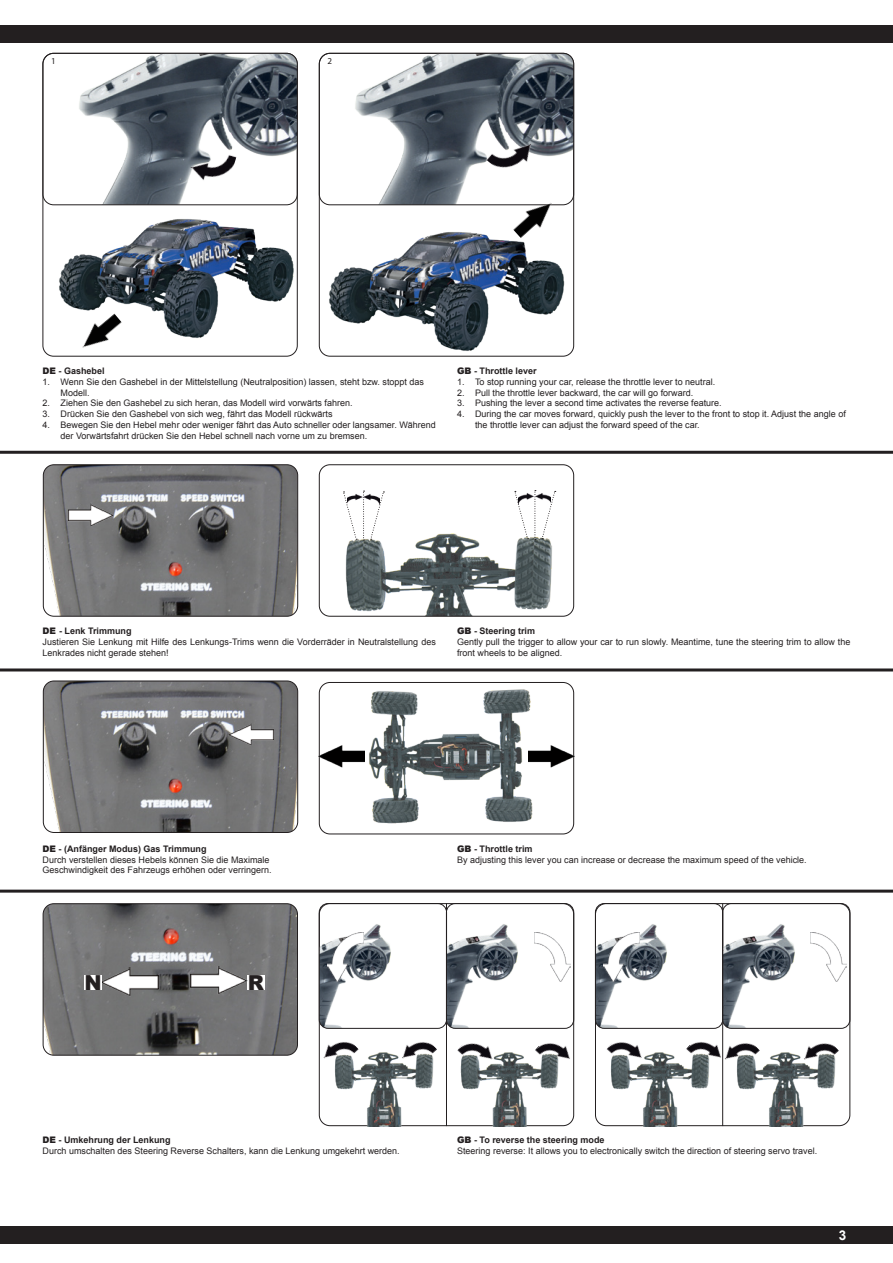
<style>
.page{position:relative;width:893px;height:1263px;background:#fff}
.page>*{position:absolute;margin:0;border:0;box-sizing:border-box;transform-origin:0 0}
.t1{font:900 20.7px "Arial";color:#231f20}
.t2{font:700 13.5px "Arial";color:#fff}
.t3{font:9px/10.8px "Arial";color:#231f20}
.t4{font:700 9px "Arial";color:#231f20}
.t5{font:9px "Myriad Pro";color:#231f20}
.s1{font-weight:900}
</style>
<div class="page">
<img style="left:59px;top:219px;width:235px;height:119px">
<img style="left:319px;top:232px;width:253px;height:123px">
<div style="left:0;top:1226px;width:893px;height:18px;background:#231f20"></div>
<div style="left:0;top:26px;width:893px;height:17px;background:#231f20"></div>
<img style="left:343px;top:490px;width:214px;height:125px">
<div style="left:319px;top:464px;width:255px;height:153px;border:1px solid #231f20;border-radius:11px"></div>
<img style="left:369px;top:689px;width:164px;height:135px">
<div style="left:319px;top:682px;width:255px;height:152px;border:1px solid #231f20;border-radius:11px"></div>
<hr style="left:0;top:451px;width:893px;height:3px;background:#231f20">
<hr style="left:0;top:668px;width:893px;height:3px;background:#231f20">
<hr style="left:0;top:890px;width:893px;height:3px;background:#231f20">
<img style="left:43px;top:466px;width:255px;height:149px">
<div style="left:43px;top:464px;width:255px;height:153px;border:1px solid #231f20;border-radius:11px"></div>
<img style="left:43px;top:681px;width:255px;height:150px">
<div style="left:43px;top:681px;width:255px;height:152px;border:1px solid #231f20;border-radius:11px"></div>
<img style="left:43px;top:905px;width:254px;height:150px">
<div style="left:43px;top:903px;width:255px;height:152px;border:1px solid #231f20;border-radius:11px"></div>
<img style="left:43px;top:53px;width:254px;height:152px">
<div style="left:43px;top:53px;width:255px;height:152px;border:1px solid #231f20;border-radius:11px"></div>
<img style="left:319px;top:53px;width:255px;height:152px">
<div style="left:319px;top:53px;width:255px;height:152px;border:1px solid #231f20;border-radius:11px"></div>
<img style="left:73px;top:307px;width:52px;height:49px">
<img style="left:508px;top:194px;width:52px;height:50px">
<img style="left:187px;top:144px;width:50px;height:46px">
<img style="left:485px;top:128px;width:54px;height:55px">
<svg style="left:363px;top:491px;width:21px;height:50px"></svg>
<svg style="left:343px;top:492px;width:14px;height:48px"></svg>
<img style="left:347px;top:493px;width:32px;height:13px">
<svg style="left:535px;top:490px;width:1px;height:50px"></svg>
<svg style="left:542px;top:491px;width:14px;height:48px"></svg>
<svg style="left:514px;top:491px;width:15px;height:48px"></svg>
<img style="left:519px;top:493px;width:32px;height:12px">
<img style="left:319px;top:924px;width:72px;height:104px">
<div style="left:319px;top:903px;width:128px;height:126px;border:1px solid #231f20;border-radius:9px"></div>
<img style="left:595px;top:924px;width:72px;height:104px">
<div style="left:595px;top:903px;width:128px;height:126px;border:1px solid #231f20;border-radius:9px"></div>
<img style="left:447px;top:924px;width:115px;height:104px">
<div style="left:446px;top:903px;width:128px;height:126px;border:1px solid #231f20;border-radius:9px"></div>
<img style="left:723px;top:924px;width:115px;height:104px">
<div style="left:722px;top:903px;width:128px;height:126px;border:1px solid #231f20;border-radius:9px"></div>
<img style="left:327px;top:932px;width:37px;height:49px">
<img style="left:604px;top:932px;width:36px;height:49px">
<img style="left:534px;top:932px;width:36px;height:49px">
<img style="left:810px;top:932px;width:37px;height:49px">
<img style="left:327px;top:1028px;width:112px;height:98px">
<img style="left:604px;top:1028px;width:111px;height:98px">
<img style="left:453px;top:1028px;width:112px;height:98px">
<img style="left:729px;top:1028px;width:112px;height:98px">
<img style="left:318px;top:1029px;width:41px;height:42px">
<img style="left:685px;top:1029px;width:39px;height:42px">
<img style="left:395px;top:1029px;width:42px;height:42px">
<img style="left:606px;top:1029px;width:42px;height:42px">
<hr style="left:446px;top:903px;width:1px;height:223px;background:#231f20">
<hr style="left:722px;top:903px;width:1px;height:223px;background:#231f20">
<img style="left:534px;top:1030px;width:41px;height:42px">
<img style="left:718px;top:1030px;width:42px;height:42px">
<img style="left:457px;top:1030px;width:42px;height:42px">
<img style="left:797px;top:1030px;width:42px;height:42px">
<img style="left:319px;top:744px;width:46px;height:26px">
<img style="left:528px;top:744px;width:46px;height:26px">
<img style="left:68px;top:504px;width:45px;height:23px">
<img style="left:229px;top:723px;width:45px;height:24px">
<img style="left:101px;top:968px;width:57px;height:29px">
<div style="left:84px;top:975px;width:18px;height:15px;background:#fff"></div>
<div style="left:248px;top:975px;width:17px;height:15px;background:#fff"></div>
<img style="left:190px;top:966px;width:58px;height:30px">
<p class="t5" style="left:51px;top:56px;width:6px">1</p>
<p class="t5" style="left:328px;top:56px;width:6px">2</p>
<p class="t4" style="left:43px;top:365px;width:64px"><span class="s1">DE</span> - Gashebel</p>
<p class="t3" style="left:43px;top:376px;width:383px">1. Wenn Sie den Gashebel in der Mittelstellung (Neutralposition) lassen, steht bzw. stoppt das</p>
<p class="t3" style="left:61px;top:387px;width:31px">Modell.</p>
<p class="t3" style="left:43px;top:398px;width:312px">2. Ziehen Sie den Gashebel zu sich heran, das Modell wird vorwärts fahren.</p>
<p class="t3" style="left:43px;top:409px;width:292px">3. Drücken Sie den Gashebel von sich weg, fährt das Modell rückwärts</p>
<p class="t3" style="left:43px;top:419px;width:395px">4. Bewegen Sie den Hebel mehr oder weniger fährt das Auto schneller oder langsamer. Während</p>
<p class="t3" style="left:61px;top:430px;width:308px">der Vorwärtsfahrt drücken Sie den Hebel schnell nach vorne um zu bremsen.</p>
<p class="t4" style="left:457px;top:365px;width:81px"><span class="s1">GB</span> - Throttle lever</p>
<p class="t3" style="left:457px;top:376px;width:260px">1. To stop running your car, release the throttle lever to neutral.</p>
<p class="t3" style="left:457px;top:387px;width:238px">2. Pull the throttle lever backward, the car will go forward.</p>
<p class="t3" style="left:457px;top:398px;width:266px">3. Pushing the lever a second time activates the reverse feature.</p>
<p class="t3" style="left:457px;top:409px;width:390px">4. During the car moves forward, quickly push the lever to the front to stop it. Adjust the angle of</p>
<p class="t3" style="left:475px;top:419px;width:226px">the throttle lever can adjust the forward speed of the car.</p>
<p class="t4" style="left:43px;top:625px;width:91px"><span class="s1">DE</span> - Lenk Trimmung</p>
<p class="t3" style="left:43px;top:636px;width:395px">Justieren Sie Lenkung mit Hilfe des Lenkungs-Trims wenn die Vorderräder in Neutralstellung des<br>Lenkrades nicht gerade stehen!</p>
<p class="t4" style="left:457px;top:625px;width:80px"><span class="s1">GB</span> - Steering trim</p>
<p class="t3" style="left:457px;top:636px;width:395px">Gently pull the trigger to allow your car to run slowly. Meantime, tune the steering trim to allow the front wheels to be aligned.</p>
<p class="t4" style="left:43px;top:842px;width:166px"><span class="s1">DE</span> - (Anfänger Modus) Gas Trimmung</p>
<p class="t3" style="left:43px;top:854px;width:229px">Durch verstellen dieses Hebels können Sie die Maximale</p>
<p class="t3" style="left:43px;top:865px;width:231px">Geschwindigkeit des Fahrzeugs erhöhen oder verringern.</p>
<p class="t1" style="left:84px;top:967px;width:19px">N</p>
<p class="t1" style="left:248px;top:967px;width:18px">R</p>
<p class="t4" style="left:457px;top:842px;width:77px"><span class="s1">GB</span> - Throttle trim</p>
<p class="t3" style="left:457px;top:854px;width:351px">By adjusting this lever you can increase or decrease the maximum speed of the vehicle.</p>
<p class="t4" style="left:43px;top:1134px;width:130px"><span class="s1">DE</span> - Umkehrung der Lenkung</p>
<p class="t3" style="left:43px;top:1146px;width:359px">Durch umschalten des Steering Reverse Schalters, kann die Lenkung umgekehrt werden.</p>
<p class="t4" style="left:457px;top:1134px;width:149px"><span class="s1">GB</span> - To reverse the steering mode</p>
<p class="t3" style="left:457px;top:1146px;width:362px">Steering reverse: It allows you to electronically switch the direction of steering servo travel.</p>
<p class="t2" style="left:839px;top:1226px;width:9px">3</p>
</div>
